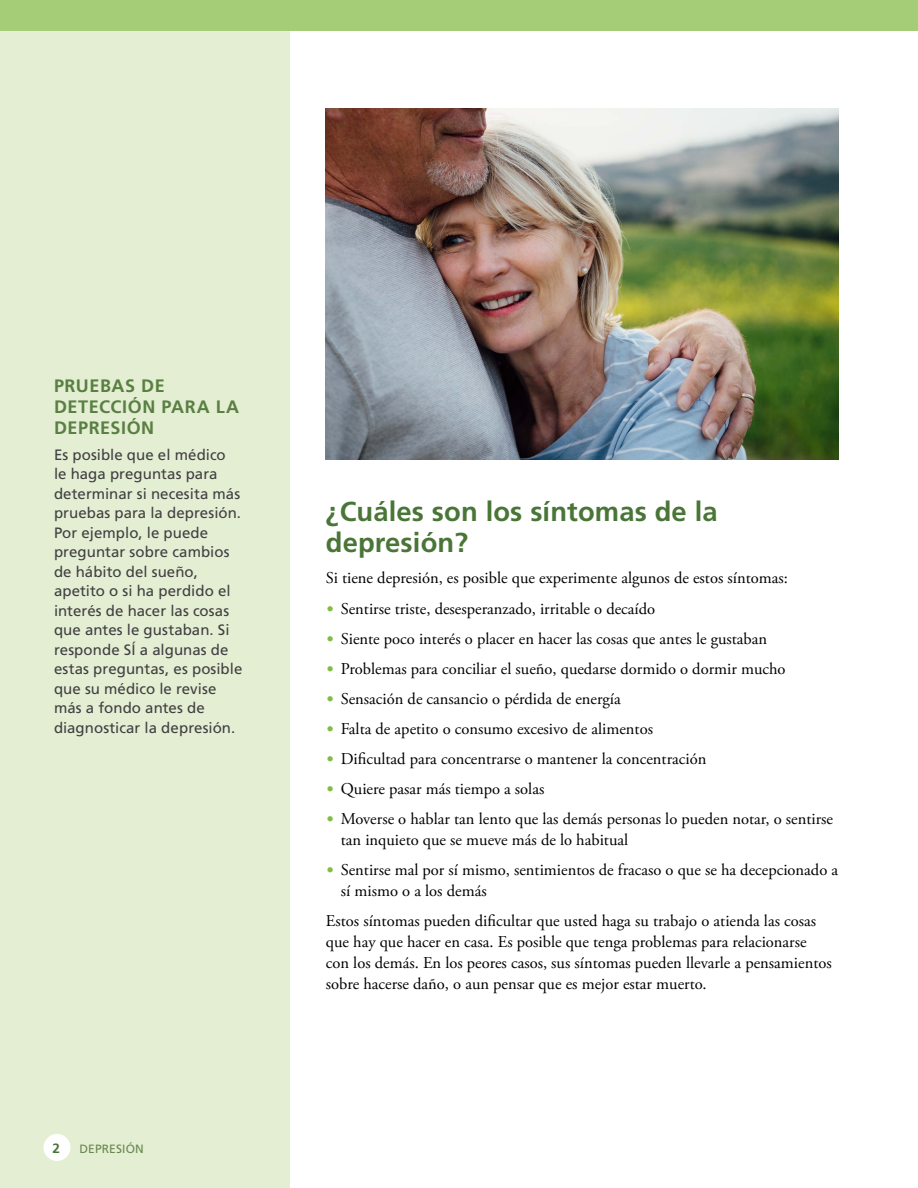
<style>
.page{position:relative;width:918px;height:1188px;background:#fff}
.page>*{position:absolute;margin:0;border:0;box-sizing:border-box;transform-origin:0 0}
.Head_1{font:700 27.3px/30.8px "Frutiger LT Std";letter-spacing:.005em;color:#497637}
.head_1{font:700 18px/21px "Frutiger LT Std";letter-spacing:.03em;color:#5a7f42}
.Main__p{font:16.5px/21px "Adobe Garamond Pro";color:#000}
.text{font:15px/19.5px "Frutiger LT Std";letter-spacing:.005em;color:#414042}
.t1{font:700 13.5px "Frutiger LT Std";color:#497637}
.t2{font:12px "Frutiger LT Std";letter-spacing:.01em;color:#6a8851}
.s1{font-family:"Frutiger LT Std";font-weight:700;font-stretch:condensed;font-size:15px;color:#81bd41}
</style>
<div class="page">
<div style="left:0;top:0;width:289px;height:1188px;background:#e3eed3"></div>
<div style="left:0;top:0;width:918px;height:31px;background:#a5cc76"></div>
<img style="left:326px;top:109px;width:513px;height:351px">
<div style="left:44px;top:1134px;width:26px;height:27px;background:#fff;border-radius:50%"></div>
<p class="head_1" style="left:54px;top:375px;width:187px">PRUEBAS DE<br>DETECCIÓN PARA LA<br>DEPRESIÓN</p>
<p class="text" style="left:54px;top:445px;width:190px">Es posible que el médico<br>le haga preguntas para determinar si necesita más pruebas para la depresión.<br>Por ejemplo, le puede preguntar sobre cambios de hábito del sueño, apetito o si ha perdido el interés de hacer las cosas que antes le gustaban. Si responde SÍ a algunas de estas preguntas, es posible que su médico le revise más a fondo antes de diagnosticar la depresión.</p>
<p class="t1" style="left:52px;top:1140px;width:9px">2</p>
<p class="t2" style="left:80px;top:1142px;width:66px">DEPRESIÓN</p>
<p class="Head_1" style="left:326px;top:497px;width:393px">¿Cuáles son los síntomas de la depresión?</p>
<p class="Main__p" style="left:326px;top:568px;width:464px">Si tiene depresión, es posible que experimente algunos de estos síntomas:</p>
<p class="Main__p" style="left:327px;top:599px;width:330px"><span class="s1">•</span> Sentirse triste, desesperanzado, irritable o decaído</p>
<p class="Main__p" style="left:327px;top:629px;width:442px"><span class="s1">•</span> Siente poco interés o placer en hacer las cosas que antes le gustaban</p>
<p class="Main__p" style="left:327px;top:659px;width:460px"><span class="s1">•</span> Problemas para conciliar el sueño, quedarse dormido o dormir mucho</p>
<p class="Main__p" style="left:327px;top:689px;width:296px"><span class="s1">•</span> Sensación de cansancio o pérdida de energía</p>
<p class="Main__p" style="left:327px;top:719px;width:328px"><span class="s1">•</span> Falta de apetito o consumo excesivo de alimentos</p>
<p class="Main__p" style="left:327px;top:749px;width:381px"><span class="s1">•</span> Dificultad para concentrarse o mantener la concentración</p>
<p class="Main__p" style="left:327px;top:779px;width:219px"><span class="s1">•</span> Quiere pasar más tiempo a solas</p>
<p class="Main__p" style="left:341px;top:809px;width:494px;text-indent:-14px"><span class="s1">•</span> Moverse o hablar tan lento que las demás personas lo pueden notar, o sentirse tan inquieto que se mueve más de lo habitual</p>
<p class="Main__p" style="left:341px;top:860px;width:499px;text-indent:-14px"><span class="s1">•</span> Sentirse mal por sí mismo, sentimientos de fracaso o que se ha decepcionado a sí mismo o a los demás</p>
<p class="Main__p" style="left:326px;top:911px;width:507px">Estos síntomas pueden dificultar que usted haga su trabajo o atienda las cosas que hay que hacer en casa. Es posible que tenga problemas para relacionarse con los demás. En los peores casos, sus síntomas pueden llevarle a pensamientos sobre hacerse daño, o aun pensar que es mejor estar muerto.</p>
</div>
